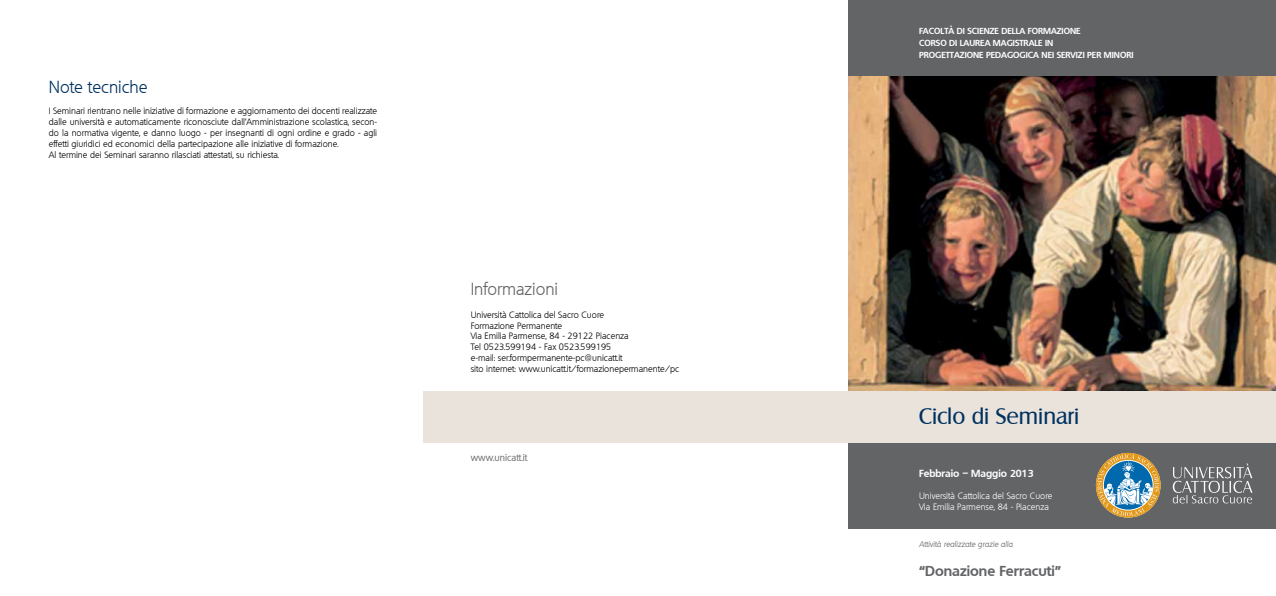
<style>
.page{position:relative;width:1276px;height:596px;background:#fff}
.page>*{position:absolute;margin:0;border:0;box-sizing:border-box;transform-origin:0 0}
.t1{font:22px "Salzburg";color:#00315f}
.t2{font:300 17px "Quebec";color:#636466}
.t3{font:300 17px "Quebec";color:#00315f}
.t4{font:700 14px "Quebec";color:#636466}
.t5{font:700 10px "Quebec";color:#fff}
.t6{font:9.5px "Quebec";color:#636466}
.t7{font:300 9px/10.9px "Quebec";color:#000}
.t8{font:300 9px/10.8px "Quebec";color:#fff}
.t9{font:700 8.5px/12px "Quebec";color:#fff}
.t10{font:italic 300 8px "Quebec";color:#636466}
</style>
<div class="page">
<div style="left:848px;top:0;width:428px;height:377px;background:#636466"></div>
<img style="left:848px;top:77px;width:428px;height:314px">
<div style="left:848px;top:412px;width:428px;height:116px;background:#636466"></div>
<div style="left:423px;top:391px;width:853px;height:51px;background:#e9e3dc"></div>
<svg style="left:1096px;top:452px;width:64px;height:65px"></svg>
<svg style="left:1172px;top:463px;width:80px;height:40px"></svg>
<h2 class="t3" style="left:49px;top:76px;width:100px">Note tecniche</h2>
<p class="t7" style="left:49px;top:106px;width:330px">I Seminari rientrano nelle iniziative di formazione e aggiornamento dei docenti realizzate dalle università e automaticamente riconosciute dall’Amministrazione scolastica, secon&shy;do la normativa vigente, e danno luogo - per insegnanti di ogni ordine e grado - agli effetti giuridici ed economici della partecipazione alle iniziative di formazione.<br>Al termine dei Seminari saranno rilasciati attestati, su richiesta.</p>
<h2 class="t2" style="left:471px;top:278px;width:89px">Informazioni</h2>
<p class="t7" style="left:471px;top:309px;width:210px">Università Cattolica del Sacro Cuore<br>Formazione Permanente<br>Via Emilia Parmense, 84 - 29122 Piacenza<br>Tel 0523.599194 - Fax 0523.599195<br>e-mail: ser.formpermanente-pc@unicatt.it<br>sito internet: www.unicatt.it/formazionepermanente/pc</p>
<p class="t6" style="left:471px;top:451px;width:58px">www.unicatt.it</p>
<p class="t9" style="left:919px;top:24px;width:216px">FACOLTÀ DI SCIENZE DELLA FORMAZIONE<br>CORSO DI LAUREA MAGISTRALE IN<br>PROGETTAZIONE PEDAGOGICA NEI SERVIZI PER MINORI</p>
<h1 class="t1" style="left:919px;top:403px;width:162px">Ciclo di Seminari</h1>
<p class="t5" style="left:919px;top:466px;width:116px">FEBBRAIO – MAGGIO 2013</p>
<p class="t8" style="left:919px;top:489px;width:135px">Università Cattolica del Sacro Cuore<br>Via Emilia Parmense, 84 - Piacenza</p>
<p class="t10" style="left:919px;top:538px;width:95px">Attività realizzate grazie alla</p>
<h3 class="t4" style="left:919px;top:561px;width:144px">“DONAZIONE FERRACUTI”</h3>
</div>
